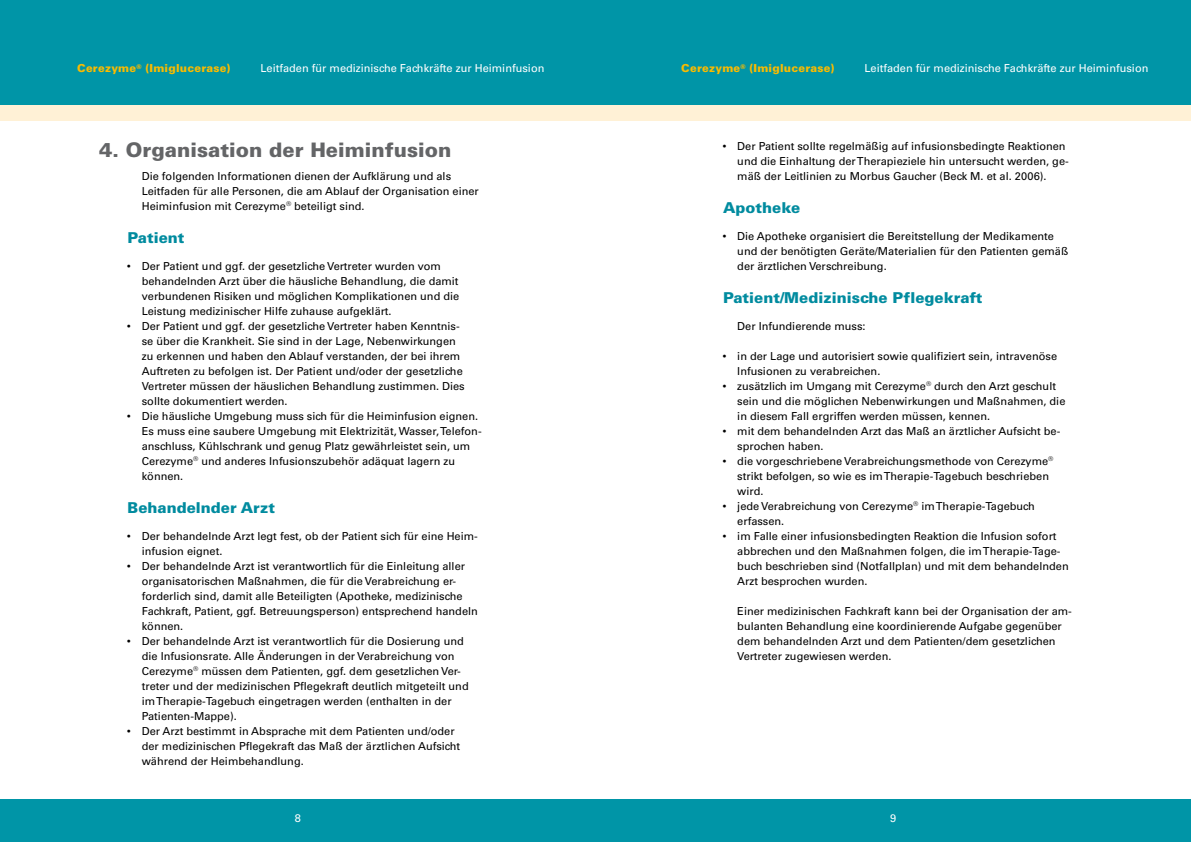
<style>
.page{position:relative;width:1191px;height:842px;background:#fff}
.page>*{position:absolute;margin:0;border:0;box-sizing:border-box;transform-origin:0 0}
.t1{font:900 20px "Univers";color:#646567}
.t2{font:900 15px "Univers";color:#008b9f}
.t3{font:11px/15px "Univers";color:#000}
.t4{font:11px "Univers";color:#fff}
.t5{font:900 11px "Univers";letter-spacing:.02em;color:#fabb00}
.s1{font-size:8px}
</style>
<div class="page">
<div style="left:595px;top:105px;width:596px;height:15px;background:#fff1d6"></div>
<div style="left:595px;top:0;width:596px;height:105px;background:#0095a7"></div>
<div style="left:595px;top:799px;width:596px;height:43px;background:#0095a7"></div>
<div style="left:0;top:105px;width:595px;height:15px;background:#fff1d6"></div>
<div style="left:0;top:0;width:595px;height:105px;background:#0095a7"></div>
<div style="left:0;top:799px;width:595px;height:43px;background:#0095a7"></div>
<p class="t5" style="left:77px;top:61px;width:155px">Cerezyme<sup>®</sup> (Imiglucerase)</p>
<p class="t4" style="left:261px;top:62px;width:285px">Leitfaden für medizinische Fachkräfte zur Heiminfusion</p>
<p class="t5" style="left:681px;top:61px;width:155px">Cerezyme<sup>®</sup> (Imiglucerase)</p>
<p class="t4" style="left:864px;top:62px;width:285px">Leitfaden für medizinische Fachkräfte zur Heiminfusion</p>
<h1 class="t1" style="left:99px;top:138px;width:354px">4. Organisation der Heiminfusion</h1>
<p class="t3" style="left:142px;top:169px;width:339px">Die folgenden Informationen dienen der Aufklärung und als<br>Leitfaden für alle Personen, die am Ablauf der Organisation einer<br>Heiminfusion mit Cerezyme<sup>®</sup> beteiligt sind.</p>
<h2 class="t2" style="left:128px;top:228px;width:58px">Patient</h2>
<p class="t3" style="left:142px;top:259px;width:319px;text-indent:-14px"><span class="s1">•</span> Der Patient und ggf. der gesetzliche Vertreter wurden vom behandelnden Arzt über die häusliche Behandlung, die damit verbundenen Risiken und möglichen Komplikationen und die Leistung medizinischer Hilfe zuhause aufgeklärt.</p>
<p class="t3" style="left:142px;top:319px;width:324px;text-indent:-14px"><span class="s1">•</span> Der Patient und ggf. der gesetzliche Vertreter haben Kenntnis&shy;se über die Krankheit. Sie sind in der Lage, Nebenwirkungen zu erkennen und haben den Ablauf verstanden, der bei ihrem Auftreten zu befolgen ist. Der Patient und/oder der gesetzliche Vertreter müssen der häuslichen Behandlung zustimmen. Dies sollte dokumentiert werden.</p>
<p class="t3" style="left:142px;top:409px;width:341px;text-indent:-14px"><span class="s1">•</span> Die häusliche Umgebung muss sich für die Heiminfusion eignen.<br>Es muss eine saubere Umgebung mit Elektrizität, Wasser, Telefon&shy;anschluss, Kühlschrank und genug Platz gewährleistet sein, um Cerezyme<sup>®</sup> und anderes Infusionszubehör adäquat lagern zu können.</p>
<h2 class="t2" style="left:128px;top:498px;width:149px">Behandelnder Arzt</h2>
<p class="t3" style="left:142px;top:529px;width:337px;text-indent:-14px"><span class="s1">•</span> Der behandelnde Arzt legt fest, ob der Patient sich für eine Heim&shy;infusion eignet.</p>
<p class="t3" style="left:142px;top:559px;width:338px;text-indent:-14px"><span class="s1">•</span> Der behandelnde Arzt ist verantwortlich für die Einleitung aller organisatorischen Maßnahmen, die für die Verabreichung er&shy;forderlich sind, damit alle Beteiligten (Apotheke, medizinische Fachkraft, Patient, ggf. Betreuungsperson) entsprechend handeln können.</p>
<p class="t3" style="left:142px;top:634px;width:328px;text-indent:-14px"><span class="s1">•</span> Der behandelnde Arzt ist verantwortlich für die Dosierung und die Infusionsrate. Alle Änderungen in der Verabreichung von Cerezyme<sup>®</sup> müssen dem Patienten, ggf. dem gesetzlichen Ver&shy;treter und der medizinischen Pflegekraft deutlich mitgeteilt und im Therapie-Tagebuch eingetragen werden (enthalten in der Patienten-Mappe).</p>
<p class="t3" style="left:142px;top:724px;width:320px;text-indent:-14px"><span class="s1">•</span> Der Arzt bestimmt in Absprache mit dem Patienten und/oder der medizinischen Pflegekraft das Maß der ärztlichen Aufsicht während der Heimbehandlung.</p>
<p class="t3" style="left:737px;top:139px;width:333px;text-indent:-14px"><span class="s1">•</span> Der Patient sollte regelmäßig auf infusionsbedingte Reaktionen und die Einhaltung der Therapieziele hin untersucht werden, ge&shy;mäß der Leitlinien zu Morbus Gaucher (Beck M. et al. 2006).</p>
<h2 class="t2" style="left:723px;top:198px;width:79px">Apotheke</h2>
<p class="t3" style="left:737px;top:229px;width:332px;text-indent:-14px"><span class="s1">•</span> Die Apotheke organisiert die Bereitstellung der Medikamente und der benötigten Geräte/Materialien für den Patienten gemäß der ärztlichen Verschreibung.</p>
<h2 class="t2" style="left:723px;top:288px;width:261px">Patient/Medizinische Pflegekraft</h2>
<p class="t3" style="left:737px;top:319px;width:130px">Der Infundierende muss:</p>
<p class="t3" style="left:737px;top:349px;width:321px;text-indent:-14px"><span class="s1">•</span> in der Lage und autorisiert sowie qualifiziert sein, intravenöse<br>Infusionen zu verabreichen.</p>
<p class="t3" style="left:737px;top:379px;width:330px;text-indent:-14px"><span class="s1">•</span> zusätzlich im Umgang mit Cerezyme<sup>®</sup> durch den Arzt geschult sein und die möglichen Nebenwirkungen und Maßnahmen, die in diesem Fall ergriffen werden müssen, kennen.</p>
<p class="t3" style="left:737px;top:424px;width:324px;text-indent:-14px"><span class="s1">•</span> mit dem behandelnden Arzt das Maß an ärztlicher Aufsicht be&shy;sprochen haben.</p>
<p class="t3" style="left:737px;top:454px;width:317px;text-indent:-14px"><span class="s1">•</span> die vorgeschriebene Verabreichungsmethode von Cerezyme<sup>® </sup>strikt befolgen, so wie es im Therapie-Tagebuch beschrieben wird.</p>
<p class="t3" style="left:737px;top:499px;width:299px;text-indent:-14px"><span class="s1">•</span> jede Verabreichung von Cerezyme<sup>®</sup> im Therapie-Tagebuch erfassen.</p>
<p class="t3" style="left:737px;top:529px;width:333px;text-indent:-14px"><span class="s1">•</span> im Falle einer infusionsbedingten Reaktion die Infusion sofort abbrechen und den Maßnahmen folgen, die im Therapie-Tage&shy;buch beschrieben sind (Notfallplan) und mit dem behandelnden Arzt besprochen wurden.</p>
<p class="t3" style="left:737px;top:604px;width:336px">Einer medizinischen Fachkraft kann bei der Organisation der am&shy;bulanten Behandlung eine koordinierende Aufgabe gegenüber dem behandelnden Arzt und dem Patienten/dem gesetzlichen Vertreter zugewiesen werden.</p>
<p class="t4" style="left:295px;top:811px;width:8px">8</p>
<p class="t4" style="left:890px;top:811px;width:8px">9</p>
</div>
